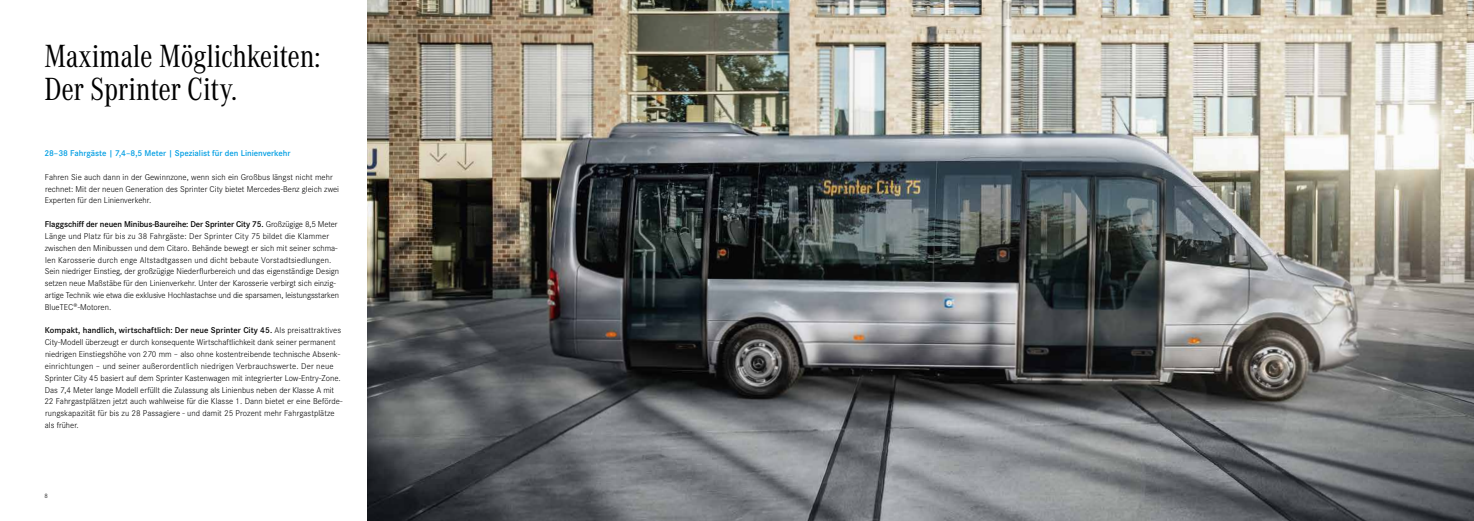
<style>
.page{position:relative;width:1474px;height:521px;background:#fff}
.page>*{position:absolute;margin:0;border:0;box-sizing:border-box;transform-origin:0 0}
.t1{font:33.25px/33.2px "Daimler CAC";letter-spacing:-.01em;color:#000}
.t2{font:300 8.75px/11.8px "Daimler CS";color:#000}
.t3{font:600 8.75px "Daimler CS";color:#009ee3}
.t4{font:300 6.56px "Daimler CS";color:#000}
.s1{font-weight:600}
</style>
<div class="page">
<img style="left:367px;top:0;width:1106px;height:521px">
<h1 class="t1" style="left:44px;top:38px;width:278px">Maximale Möglichkeiten:<br>Der Sprinter City.</h1>
<p class="t3" style="left:44px;top:147px;width:247px">28–38 Fahrgäste | 7,4–8,5 Meter | Spezialist für den Linienverkehr</p>
<p class="t2" style="left:45px;top:170px;width:296px">Fahren Sie auch dann in der Gewinnzone, wenn sich ein Großbus längst nicht mehr rechnet: Mit der neuen Generation des Sprinter City bietet Mercedes-Benz gleich zwei<br>Experten für den Linienverkehr.</p>
<p class="t2" style="left:45px;top:218px;width:296px"><span class="s1">Flaggschiff der neuen Minibus-Baureihe: Der Sprinter City 75.</span> Großzügige 8,5 Meter Länge und Platz für bis zu 38 Fahrgäste: Der Sprinter City 75 bildet die Klammer zwischen den Minibussen und dem Citaro. Behände bewegt er sich mit seiner schma&shy;len Karosserie durch enge Altstadtgassen und dicht bebaute Vorstadtsiedlungen.<br>Sein niedriger Einstieg, der großzügige Niederflurbereich und das eigenständige Design setzen neue Maßstäbe für den Linienverkehr. Unter der Karosserie verbirgt sich einzig&shy;artige Technik wie etwa die exklusive Hochlastachse und die sparsamen, leistungsstarken BlueTEC®-Motoren.</p>
<p class="t2" style="left:44px;top:324px;width:300px"><span class="s1">Kompakt, handlich, wirtschaftlich: Der neue Sprinter City 45.</span> Als preisattraktives City-Modell überzeugt er durch konsequente Wirtschaftlichkeit dank seiner permanent niedrigen Einstiegshöhe von 270 mm – also ohne kostentreibende technische Absenk&shy;einrichtungen – und seiner außerordentlich niedrigen Verbrauchswerte. Der neue Sprinter City 45 basiert auf dem Sprinter Kastenwagen mit integrierter Low-Entry-Zone.<br>Das 7,4 Meter lange Modell erfüllt die Zulassung als Linienbus neben der Klasse A mit 22 Fahrgastplätzen jetzt auch wahlweise für die Klasse 1. Dann bietet er eine Beförde&shy;rungskapazität für bis zu 28 Passagiere - und damit 25 Prozent mehr Fahrgastplätze als früher.</p>
<p class="t4" style="left:45px;top:491px;width:5px">8</p>
</div>
